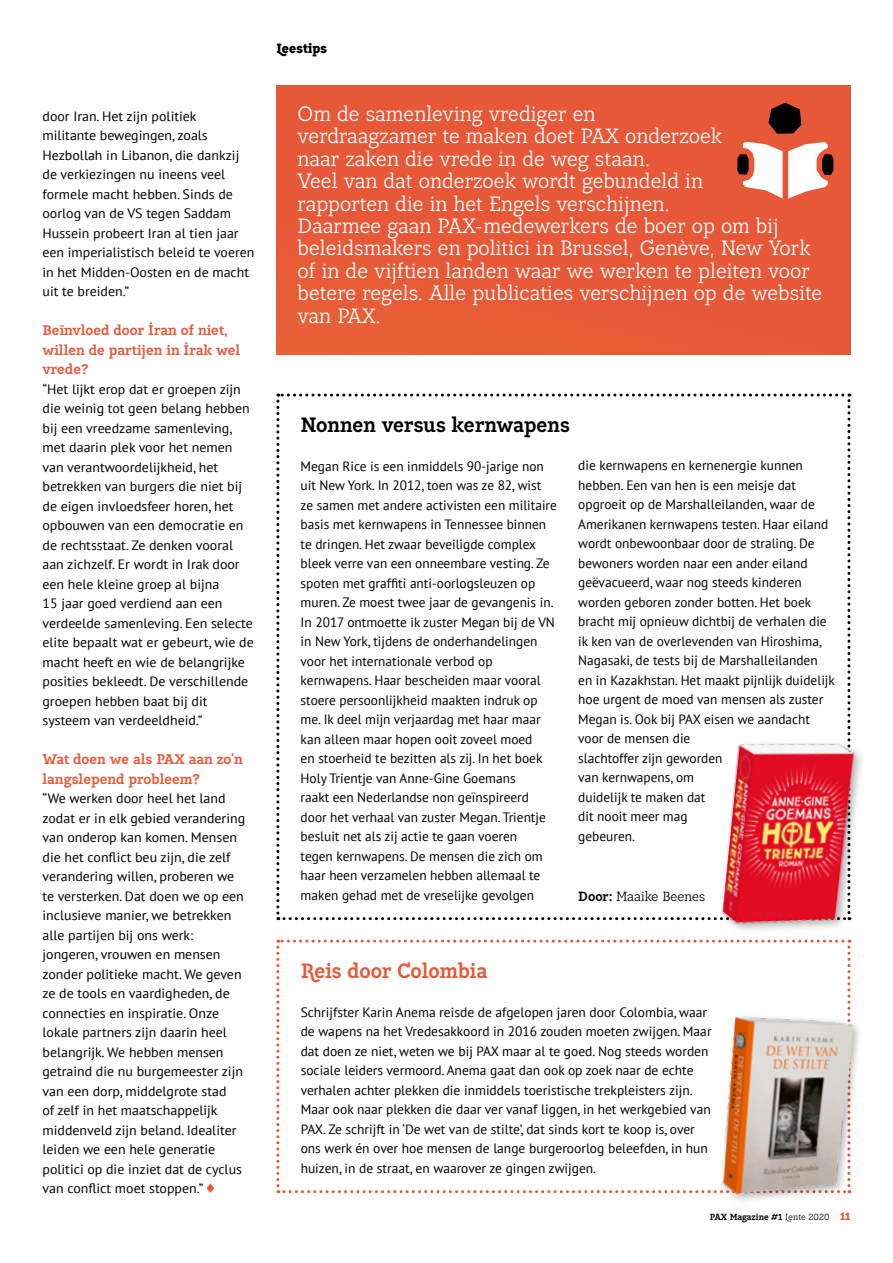
<style>
.page{position:relative;width:893px;height:1263px;background:#fff}
.page>*{position:absolute;margin:0;border:0;box-sizing:border-box;transform-origin:0 0}
.t1{font:21px/22.5px "Lean OFY";color:#fff}
.t2{font:700 21px "Lean OFY";color:#000}
.t3{font:700 21px "Lean OFY";color:#e75838}
.t4{font:700 14.25px/19.5px "Lean OFY";color:#e75838}
.t5{font:13.5px/19.5px "PT Sans";color:#000}
.t6{font:13.5px "Lean OFY";color:#000}
.t7{font:900 13.5px "Lean OFY";letter-spacing:.01em;color:#000}
.t8{font:700 9px "Lean OFY";color:#000}
.s1{font-weight:700}
.s2{font-weight:400}
.s3{font-weight:900;font-size:10.5px;color:#e75838}
</style>
<div class="page">
<div style="left:276px;top:85px;width:574px;height:270px;background:#e75838"></div>
<svg style="left:737px;top:103px;width:96px;height:96px"></svg>
<svg style="left:276px;top:394px;width:574px;height:526px"></svg>
<svg style="left:276px;top:940px;width:574px;height:253px"></svg>
<div style="left:719px;top:1013px;width:145px;height:192px;background:#000;opacity:.3"></div>
<img style="left:720px;top:1013px;width:133px;height:190px">
<img style="left:640px;top:695px;width:221px;height:275px">
<p class="t5" style="left:43px;top:106px;width:213px">door Iran. Het zijn politiek<br>militante bewegingen, zoals<br>Hezbollah in Libanon, die dankzij de verkiezingen nu ineens veel formele macht hebben. Sinds de oorlog van de VS tegen Saddam<br>Hussein probeert Iran al tien jaar een imperialistisch beleid te voeren in het Midden-Oosten en de macht uit te breiden.”</p>
<p class="t4" style="left:43px;top:320px;width:199px">Beïnvloed door Iran of niet, willen de partijen in Irak wel vrede?</p>
<p class="t5" style="left:43px;top:379px;width:213px">“Het lijkt erop dat er groepen zijn die weinig tot geen belang hebben bij een vreedzame samenleving, met daarin plek voor het nemen van verantwoordelijkheid, het betrekken van burgers die niet bij de eigen invloedsfeer horen, het opbouwen van een democratie en de rechtsstaat. Ze denken vooral aan zichzelf. Er wordt in Irak door een hele kleine groep al bijna<br>15 jaar goed verdiend aan een verdeelde samenleving. Een selecte elite bepaalt wat er gebeurt, wie de macht heeft en wie de belangrijke posities bekleedt. De verschillende groepen hebben baat bij dit systeem van verdeeldheid.”</p>
<p class="t4" style="left:43px;top:749px;width:202px">Wat doen we als PAX aan zo’n langslepend probleem?</p>
<p class="t5" style="left:43px;top:788px;width:204px">“We werken door heel het land zodat er in elk gebied verandering van onderop kan komen. Mensen die het conflict beu zijn, die zelf verandering willen, proberen we te versterken. Dat doen we op een inclusieve manier, we betrekken alle partijen bij ons werk: jongeren, vrouwen en mensen zonder politieke macht. We geven ze de tools en vaardigheden, de connecties en inspiratie. Onze lokale partners zijn daarin heel belangrijk. We hebben mensen getraind die nu burgemeester zijn van een dorp, middelgrote stad<br>of zelf in het maatschappelijk middenveld zijn beland. Idealiter leiden we een hele generatie politici op die inziet dat de cyclus van conflict moet stoppen.”</p>
<p class="t7" style="left:276px;top:39px;width:52px">Leestips</p>
<p class="t1" style="left:298px;top:102px;width:526px">Om de samenleving vrediger en<br>verdraagzamer te maken doet PAX onderzoek<br>naar zaken die vrede in de weg staan.<br>Veel van dat onderzoek wordt gebundeld in<br>rapporten die in het Engels verschijnen.<br>Daarmee gaan PAX-medewerkers de boer op om bij beleidsmakers en politici in Brussel, Genève, New York of in de vijftien landen waar we werken te pleiten voor betere regels. Alle publicaties verschijnen op de website van PAX.</p>
<h1 class="t2" style="left:301px;top:411px;width:271px">Nonnen versus kernwapens</h1>
<p class="t5" style="left:301px;top:456px;width:258px">Megan Rice is een inmiddels 90-jarige non uit New York. In 2012, toen was ze 82, wist ze samen met andere activisten een militaire basis met kernwapens in Tennessee binnen te dringen. Het zwaar beveiligde complex bleek verre van een onneembare vesting. Ze spoten met graffiti anti-oorlogsleuzen op muren. Ze moest twee jaar de gevangenis in.<br>In 2017 ontmoette ik zuster Megan bij de VN in New York, tijdens de onderhandelingen voor het internationale verbod op kernwapens. Haar bescheiden maar vooral stoere persoonlijkheid maakten indruk op me. Ik deel mijn verjaardag met haar maar kan alleen maar hopen ooit zoveel moed<br>en stoerheid te bezitten als zij. In het boek Holy Trientje van Anne-Gine Goemans<br>raakt een Nederlandse non geïnspireerd door het verhaal van zuster Megan. Trientje besluit net als zij actie te gaan voeren<br>tegen kernwapens. De mensen die zich om haar heen verzamelen hebben allemaal te maken gehad met de vreselijke gevolgen</p>
<p class="t5" style="left:578px;top:456px;width:258px">die kernwapens en kernenergie kunnen hebben. Een van hen is een meisje dat opgroeit op de Marshalleilanden, waar de Amerikanen kernwapens testen. Haar eiland wordt onbewoonbaar door de straling. De bewoners worden naar een ander eiland geëvacueerd, waar nog steeds kinderen worden geboren zonder botten. Het boek bracht mij opnieuw dichtbij de verhalen die ik ken van de overlevenden van Hiroshima, Nagasaki, de tests bij de Marshalleilanden en in Kazakhstan. Het maakt pijnlijk duidelijk hoe urgent de moed van mensen als zuster Megan is. Ook bij PAX eisen we aandacht voor de mensen die<br>slachtoffer zijn geworden<br>van kernwapens, om<br>duidelijk te maken dat<br>dit nooit meer mag<br>gebeuren.</p>
<p class="t6" style="left:578px;top:888px;width:129px"><span class="s1">Door:</span> Maaike Beenes</p>
<h1 class="t3" style="left:301px;top:957px;width:188px">Reis door Colombia</h1>
<p class="t5" style="left:301px;top:1002px;width:412px">Schrijfster Karin Anema reisde de afgelopen jaren door Colombia, waar de wapens na het Vredesakkoord in 2016 zouden moeten zwijgen. Maar dat doen ze niet, weten we bij PAX maar al te goed. Nog steeds worden sociale leiders vermoord. Anema gaat dan ook op zoek naar de echte verhalen achter plekken die inmiddels toeristische trekpleisters zijn.<br>Maar ook naar plekken die daar ver vanaf liggen, in het werkgebied van PAX. Ze schrijft in ‘De wet van de stilte’, dat sinds kort te koop is, over ons werk én over hoe mensen de lange burgeroorlog beleefden, in hun huizen, in de straat, en waarover ze gingen zwijgen.</p>
<p class="t8" style="left:710px;top:1212px;width:142px">PAX Magazine #1 <span class="s2">Lente 2020</span> <span class="s3">11</span></p>
</div>
